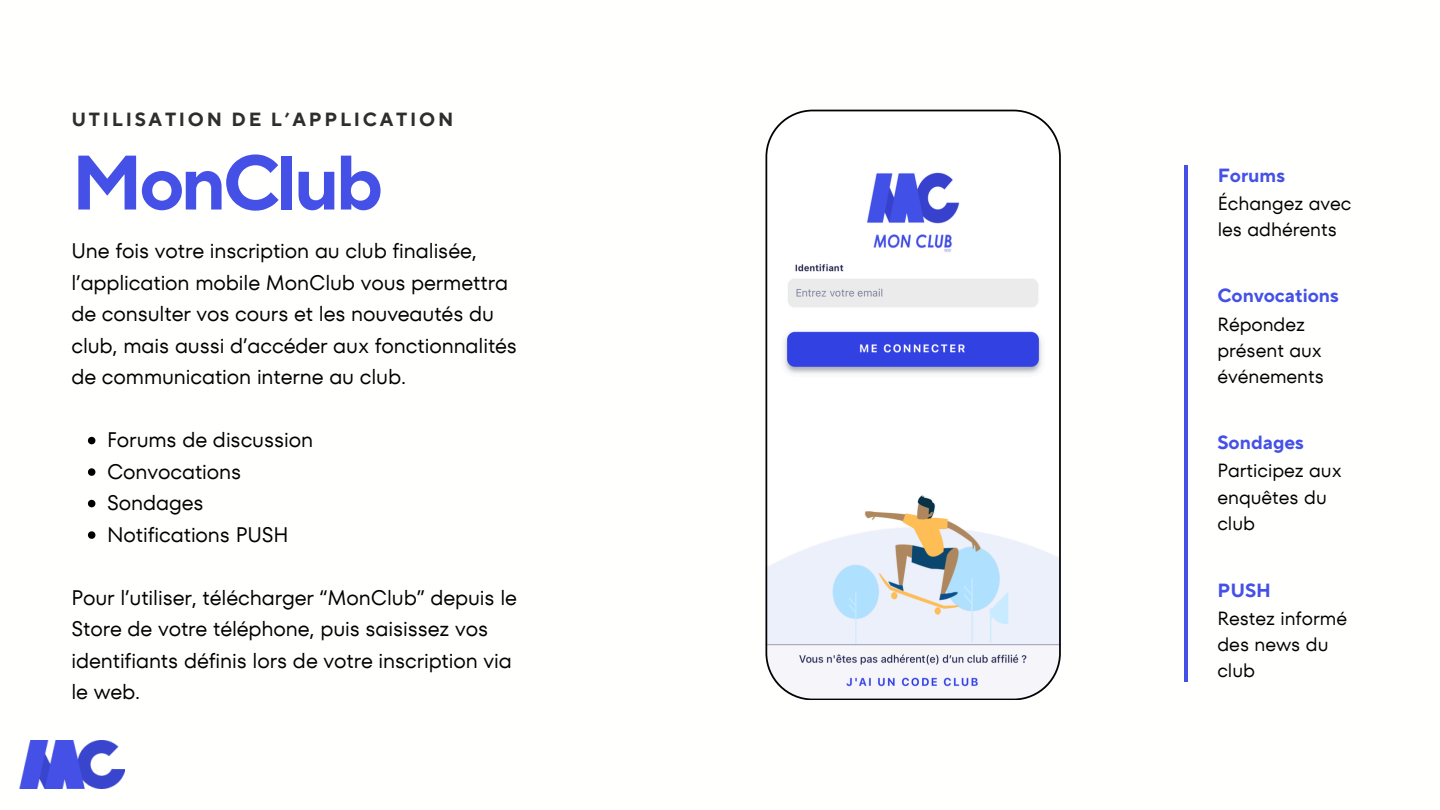
<style>
.page{position:relative;width:1440px;height:810px;background:#fff}
.page>*{position:absolute;margin:0;border:0;box-sizing:border-box;transform-origin:0 0}
.t1{font:700 77px "TT Norms Pro";letter-spacing:-.05em;color:#4551e6}
.t2{font:21px/31.5px "TT Fors";letter-spacing:-.005em;color:#000}
.t3{font:19px/26.2px "TT Fors";color:#000}
.t4{font:700 19px "TT Norms Pro";color:#4551e6}
.t5{font:700 19px "TT Norms Pro";letter-spacing:.145em;color:#2e2e2e}
</style>
<div class="page">
<svg style="left:765px;top:110px;width:296px;height:590px"></svg>
<hr style="left:1184px;top:166px;width:4px;height:516px;background:#4551e6">
<svg style="left:88px;top:437px;width:7px;height:7px"></svg>
<svg style="left:88px;top:468px;width:7px;height:8px"></svg>
<svg style="left:88px;top:500px;width:7px;height:7px"></svg>
<svg style="left:88px;top:531px;width:7px;height:8px"></svg>
<img style="left:19px;top:740px;width:106px;height:49px">
<p class="t5" style="left:71px;top:108px;width:383px">UTILISATION DE L’APPLICATION</p>
<h1 class="t1" style="left:71px;top:136px;width:313px">MonClub</h1>
<p class="t2" style="left:71px;top:235px;width:447px">Une fois votre inscription au club finalisée, l’application mobile MonClub vous permettra de consulter vos cours et les nouveautés du club, mais aussi d’accéder aux fonctionnalités de communication interne au club.</p>
<p class="t2" style="left:107px;top:424px;width:207px">Forums de discussion</p>
<p class="t2" style="left:107px;top:456px;width:136px">Convocations</p>
<p class="t2" style="left:107px;top:487px;width:98px">Sondages</p>
<p class="t2" style="left:107px;top:519px;width:183px">Notifications PUSH</p>
<p class="t2" style="left:71px;top:582px;width:447px">Pour l’utiliser, télécharger “MonClub” depuis le Store de votre téléphone, puis saisissez vos identifiants définis lors de votre inscription via le web.</p>
<h2 class="t4" style="left:1218px;top:164px;width:69px">Forums</h2>
<p class="t3" style="left:1218px;top:190px;width:135px">Échangez avec les adhérents</p>
<h3 class="t4" style="left:1217px;top:284px;width:123px">Convocations</h3>
<p class="t3" style="left:1217px;top:311px;width:108px">Répondez présent aux événements</p>
<p class="t4" style="left:1217px;top:431px;width:88px">Sondages</p>
<h3 class="t3" style="left:1217px;top:458px;width:126px">Participez aux enquêtes du club</h3>
<p class="t4" style="left:1217px;top:579px;width:55px">PUSH</p>
<h3 class="t3" style="left:1217px;top:605px;width:131px">Restez informé des news du club</h3>
</div>
